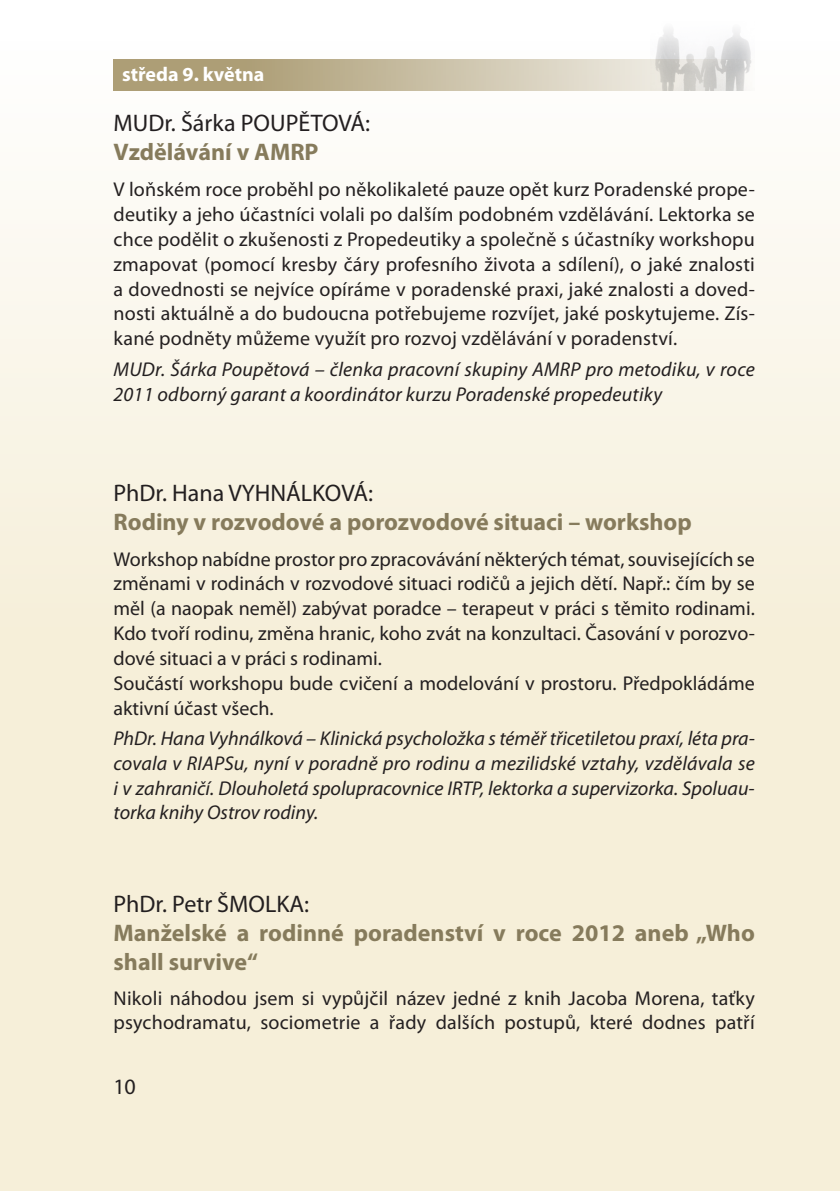
<style>
.page{position:relative;width:840px;height:1191px;background:#fff}
.page>*{position:absolute;margin:0;border:0;box-sizing:border-box;transform-origin:0 0}
.t1{font:700 24px/28.8px "Myriad Pro";color:#867b5c}
.t2{font:24px "Myriad Pro";color:#231f20}
.t3{font:22px "Myriad Pro";color:#231f20}
.t4{font:20px/24.8px "Myriad Pro";color:#231f20}
.t5{font:italic 20px/24.8px "Myriad Pro";letter-spacing:.01em;color:#231f20}
.t6{font:700 20px "Myriad Pro";color:#fff}
</style>
<div class="page">
<div style="left:0;top:0;width:839px;height:1191px;background:linear-gradient(to bottom,#fdfcf8,#f4ebcf)"></div>
<svg style="left:113px;top:60px;width:537px;height:31px;background:#c4ba9d"></svg>
<img style="left:650px;top:22px;width:104px;height:69px">
<p class="t6" style="left:122px;top:61px;width:144px">středa 9. května</p>
<p class="t2" style="left:113px;top:109px;width:258px">MUDr. Šárka POUPĚTOVÁ:</p>
<p class="t1" style="left:113px;top:137px;width:206px">Vzdělávání v AMRP</p>
<p class="t4" style="left:113px;top:177px;width:642px;text-align:justify">V loňském roce proběhl po několikaleté pauze opět kurz Poradenské prope&shy;deutiky a jeho účastníci volali po dalším podobném vzdělávání. Lektorka se chce podělit o zkušenosti z Propedeutiky a společně s účastníky workshopu zmapovat (pomocí kresby čáry profesního života a sdílení), o jaké znalosti a dovednosti se nejvíce opíráme v poradenské praxi, jaké znalosti a doved&shy;nosti aktuálně a do budoucna potřebujeme rozvíjet, jaké poskytujeme. Zís&shy;kané podněty můžeme využít pro rozvoj vzdělávání v poradenství.</p>
<p class="t5" style="left:113px;top:356px;width:642px">MUDr. Šárka Poupětová – členka pracovní skupiny AMRP pro metodiku, v roce<br>2011 odborný garant a koordinátor kurzu Poradenské propedeutiky</p>
<p class="t2" style="left:113px;top:478px;width:261px">PhDr. Hana VYHNÁLKOVÁ:</p>
<p class="t1" style="left:113px;top:506px;width:579px">Rodiny v rozvodové a porozvodové situaci – workshop</p>
<p class="t4" style="left:113px;top:546px;width:642px">Workshop nabídne prostor pro zpracovávání některých témat, souvisejících se změnami v rodinách v rozvodové situaci rodičů a jejich dětí. Např.: čím by se měl (a naopak neměl) zabývat poradce – terapeut v práci s těmito rodinami.<br>Kdo tvoří rodinu, změna hranic, koho zvát na konzultaci. Časování v porozvo&shy;dové situaci a v práci s rodinami.<br>Součástí workshopu bude cvičení a modelování v prostoru. Předpokládáme aktivní účast všech.</p>
<p class="t5" style="left:113px;top:725px;width:642px;text-align:justify">PhDr. Hana Vyhnálková – Klinická psycholožka s téměř třicetiletou praxí, léta pra&shy;covala v RIAPSu, nyní v poradně pro rodinu a mezilidské vztahy, vzdělávala se i v zahraničí. Dlouholetá spolupracovnice IRTP, lektorka a supervizorka. Spoluau&shy;torka knihy Ostrov rodiny.</p>
<p class="t2" style="left:113px;top:889px;width:197px">PhDr. Petr ŠMOLKA:</p>
<p class="t1" style="left:113px;top:917px;width:642px">Manželské a rodinné poradenství v roce 2012 aneb „Who shall survive“</p>
<p class="t4" style="left:113px;top:986px;width:642px;line-height:24px">Nikoli náhodou jsem si vypůjčil název jedné z knih Jacoba Morena, taťky psychodramatu, sociometrie a řady dalších postupů, které dodnes patří</p>
<p class="t3" style="left:113px;top:1073px;width:24px">10</p>
</div>
